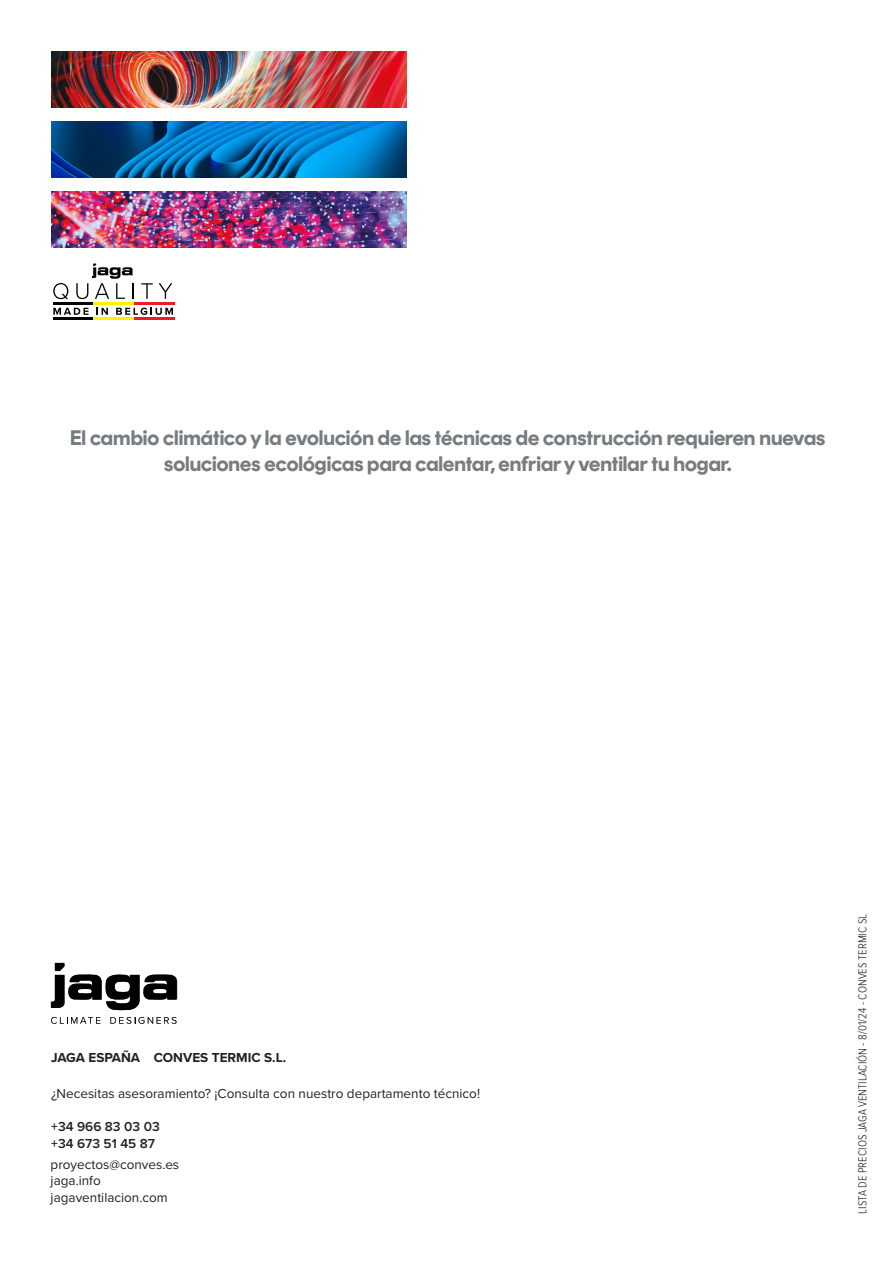
<style>
.page{position:relative;width:893px;height:1263px;background:#fff}
.page>*{position:absolute;margin:0;border:0;box-sizing:border-box;transform-origin:0 0}
.t1{font:700 21px/25.2px "Rund Display";color:#767c80;text-align:center}
.t2{font:13.5px/16.2px "Proxima Nova";color:#231f20}
.t3{font:700 13.5px "Proxima Nova";color:#231f20}
.t4{font:600 13.5px/17.7px "Proxima Nova";color:#231f20}
.t5{font:300 12px "Proxima Nova Cond";color:#231f20}
</style>
<div class="page">
<svg style="left:53px;top:283px;width:15px;height:16px"></svg>
<svg style="left:141px;top:283px;width:12px;height:16px"></svg>
<svg style="left:159px;top:283px;width:13px;height:16px"></svg>
<svg style="left:53px;top:308px;width:35px;height:7px"></svg>
<svg style="left:97px;top:308px;width:11px;height:7px"></svg>
<svg style="left:116px;top:308px;width:57px;height:7px"></svg>
<hr style="left:53px;top:303px;width:40px;height:2px;background:#000">
<hr style="left:93px;top:303px;width:41px;height:2px;background:#fff200">
<hr style="left:134px;top:303px;width:41px;height:2px;background:#ed1c24">
<hr style="left:53px;top:317px;width:40px;height:2px;background:#000">
<hr style="left:93px;top:317px;width:41px;height:2px;background:#fff200">
<hr style="left:134px;top:317px;width:41px;height:2px;background:#ed1c24">
<svg style="left:76px;top:264px;width:58px;height:35px"></svg>
<svg style="left:51px;top:963px;width:126px;height:61px"></svg>
<img style="left:51px;top:51px;width:355px;height:56px">
<img style="left:51px;top:121px;width:355px;height:56px">
<img style="left:51px;top:191px;width:355px;height:56px">
<p class="t1" style="left:70px;top:425px;width:757px">El cambio climático y la evolución de las técnicas de construcción requieren nuevas soluciones ecológicas para calentar, enfriar y ventilar tu hogar.</p>
<p class="t3" style="left:51px;top:1048px;width:236px">JAGA ESPAÑA CONVES TERMIC S.L.</p>
<p class="t2" style="left:51px;top:1084px;width:430px">¿Necesitas asesoramiento? ¡Consulta con nuestro departamento técnico!</p>
<p class="t4" style="left:51px;top:1118px;width:110px">+34 966 83 03 03 +34 673 51 45 87</p>
<p class="t2" style="left:51px;top:1156px;width:130px">proyectos@conves.es jaga.info jagaventilacion.com</p>
<p class="t5" style="left:856px;top:1214px;width:302px;rotate:-90deg">LISTA DE PRECIOS JAGA VENTILACIÓN - 8/01/24 - CONVES TERMIC SL</p>
</div>
